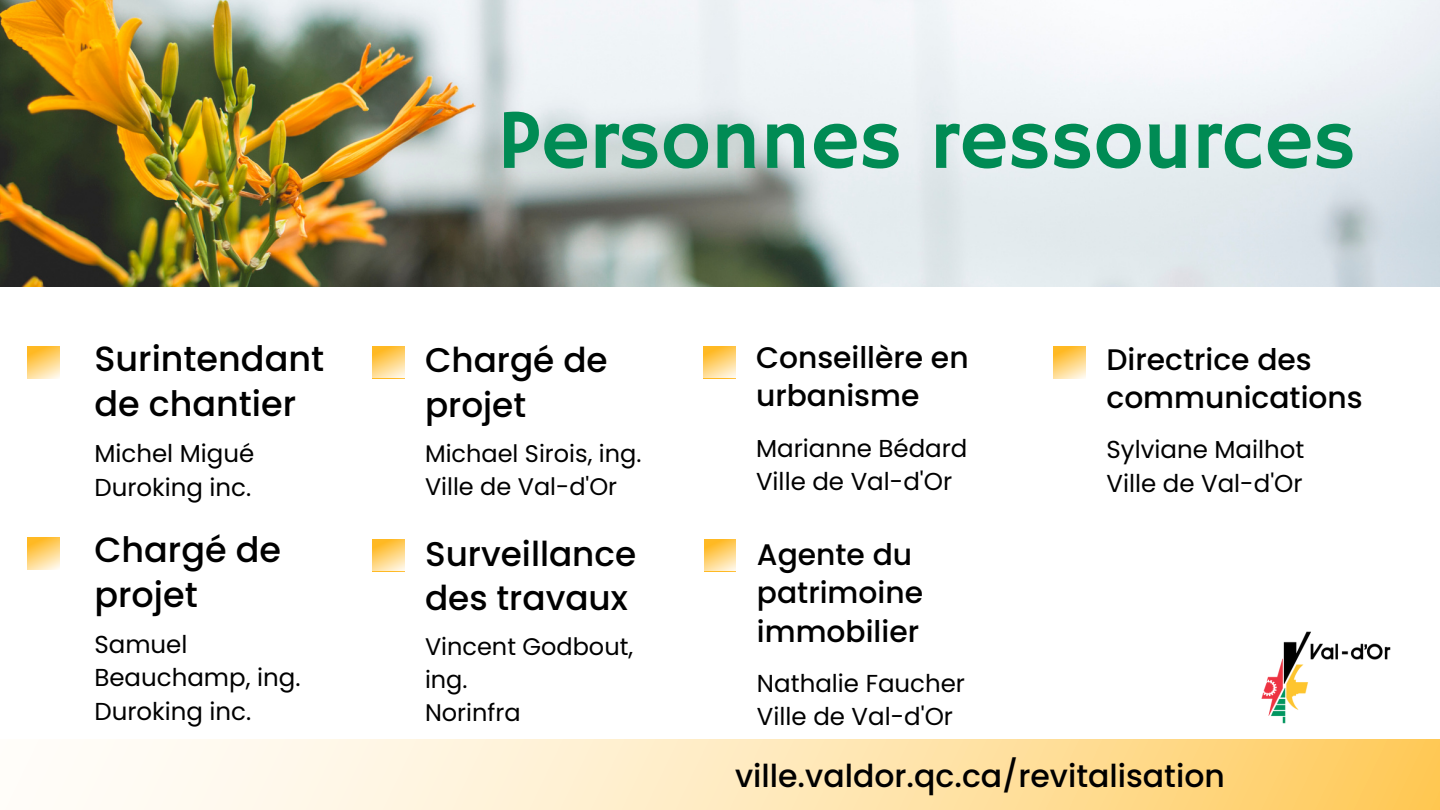
<style>
.page{position:relative;width:1440px;height:810px;background:#fff}
.page>*{position:absolute;margin:0;border:0;box-sizing:border-box;transform-origin:0 0}
.t1{font:85px "Hammersmith One";color:#008b54}
.t2{font:500 35px/45px "Poppins";color:#000}
.t3{font:500 34.2px/44.2px "Poppins";color:#000}
.t4{font:500 31.5px "Poppins";color:#000}
.t5{font:500 29.7px/38.2px "Poppins";color:#000}
.t6{font:24.5px/33.8px "Poppins";color:#000}
.t7{font:24px/33px "Poppins";color:#000}
</style>
<div class="page">
<img style="left:0;top:0;width:1440px;height:287px">
<svg style="left:27px;top:347px;width:32px;height:31px"></svg>
<svg style="left:372px;top:347px;width:32px;height:31px"></svg>
<svg style="left:703px;top:347px;width:32px;height:31px"></svg>
<svg style="left:98px;top:740px;width:1342px;height:70px;background:#ffe6b4"></svg>
<svg style="left:1054px;top:347px;width:32px;height:31px"></svg>
<img style="left:1261px;top:631px;width:130px;height:93px">
<svg style="left:27px;top:537px;width:32px;height:32px"></svg>
<svg style="left:372px;top:540px;width:32px;height:32px"></svg>
<svg style="left:704px;top:540px;width:32px;height:32px"></svg>
<h1 class="t2" style="left:94px;top:336px;width:231px">Surintendant de chantier</h1>
<h2 class="t6" style="left:94px;top:436px;width:161px">Michel Migué</h2>
<p class="t6" style="left:94px;top:470px;width:158px">Duroking inc.</p>
<p class="t2" style="left:94px;top:527px;width:188px">Chargé de projet</p>
<p class="t6" style="left:94px;top:627px;width:208px">Samuel<br>Beauchamp, ing.</p>
<h2 class="t6" style="left:94px;top:695px;width:158px">Duroking inc.</h2>
<p class="t1" style="left:498px;top:91px;width:860px">Personnes ressources</p>
<p class="t3" style="left:425px;top:338px;width:184px">Chargé de projet</p>
<h2 class="t7" style="left:425px;top:437px;width:218px">Michael Sirois, ing.</h2>
<p class="t7" style="left:425px;top:470px;width:194px">Ville de Val-d'Or</p>
<p class="t3" style="left:425px;top:532px;width:213px">Surveillance des travaux</p>
<p class="t7" style="left:425px;top:630px;width:210px">Vincent Godbout, ing.</p>
<h2 class="t7" style="left:425px;top:696px;width:97px">Norinfra</h2>
<h3 class="t5" style="left:756px;top:339px;width:214px">Conseillère en urbanisme</h3>
<p class="t6" style="left:756px;top:431px;width:213px">Marianne Bédard</p>
<p class="t6" style="left:756px;top:465px;width:198px">Ville de Val-d'Or</p>
<p class="t5" style="left:757px;top:536px;width:168px">Agente du patrimoine immobilier</p>
<p class="t6" style="left:757px;top:666px;width:210px">Nathalie Faucher</p>
<p class="t6" style="left:757px;top:700px;width:198px">Ville de Val-d'Or</p>
<p class="t5" style="left:1107px;top:341px;width:258px">Directrice des communications</p>
<h3 class="t6" style="left:1107px;top:433px;width:199px">Sylviane Mailhot</h3>
<p class="t6" style="left:1107px;top:467px;width:198px">Ville de Val-d'Or</p>
<p class="t4" style="left:735px;top:754px;width:491px">ville.valdor.qc.ca/revitalisation</p>
</div>
